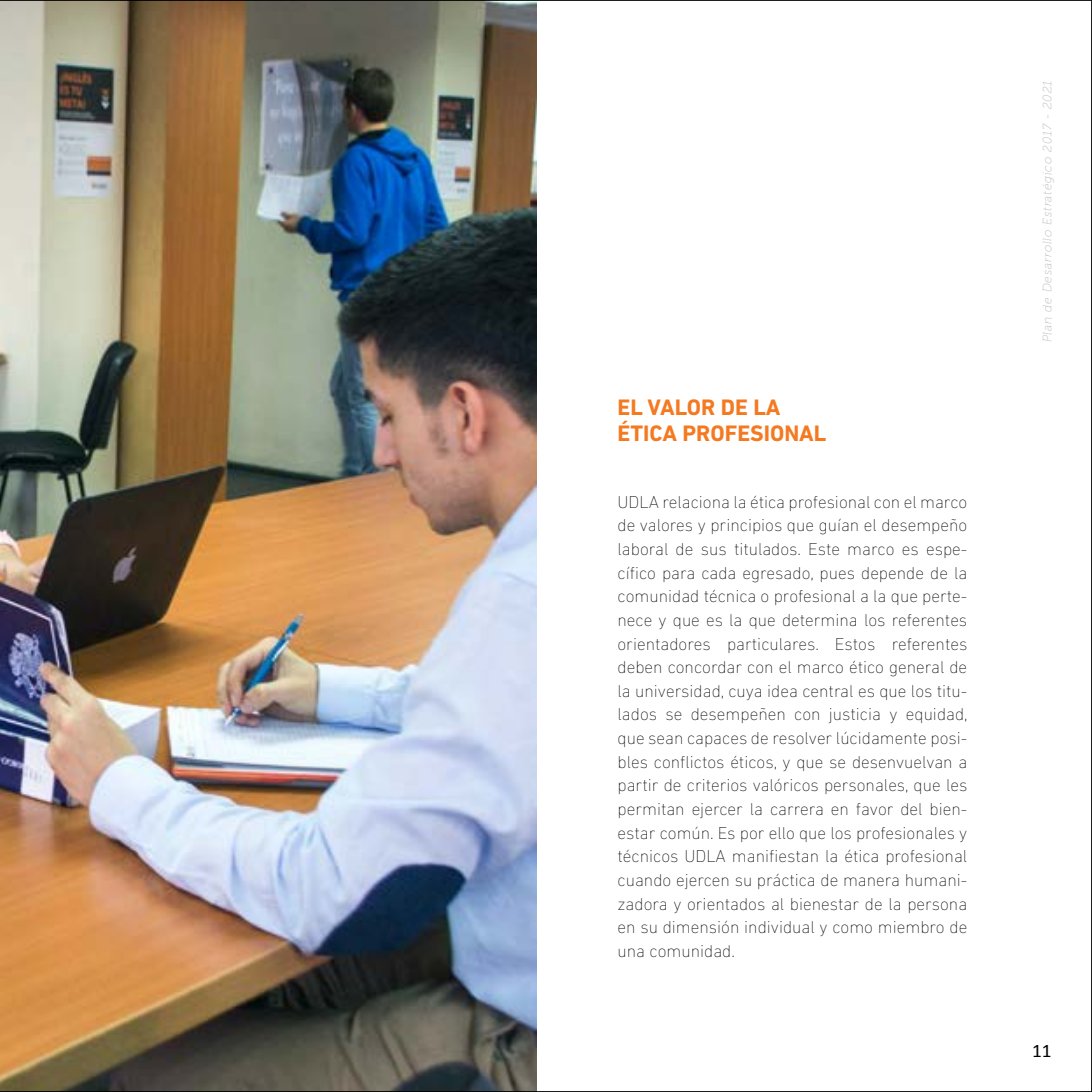
<style>
.page{position:relative;width:1092px;height:1092px;background:#fff}
.page>*{position:absolute;margin:0;border:0;box-sizing:border-box;transform-origin:0 0}
.t1{font:700 22.75px/26.2px "DIN Next LT Pro";color:#f47920}
.t2{font:19.25px "Calibri";color:#000}
.t3{font:200 17.5px/23.6px "DIN Next LT Pro";color:#000;text-align:justify}
.t4{font:italic 12.25px "Museo 100";letter-spacing:.07em;color:#bcbec0}
</style>
<div class="page">
<img style="left:0;top:0;width:1091px;height:1091px">
<h1 class="t1" style="left:617px;top:394px;width:210px">EL VALOR DE LA<br>ÉTICA PROFESIONAL</h1>
<p class="t3" style="left:617px;top:490px;width:352px">UDLA relaciona la ética profesional con el marco de valores y principios que guían el desempeño laboral de sus titulados. Este marco es espe&shy;cífico para cada egresado, pues depende de la comunidad técnica o profesional a la que perte&shy;nece y que es la que determina los referentes orientadores particulares. Estos referentes deben concordar con el marco ético general de la universidad, cuya idea central es que los titu&shy;lados se desempeñen con justicia y equidad, que sean capaces de resolver lúcidamente posi&shy;bles conflictos éticos, y que se desenvuelvan a partir de criterios valóricos personales, que les permitan ejercer la carrera en favor del bien&shy;estar común. Es por ello que los profesionales y técnicos UDLA manifiestan la ética profesional cuando ejercen su práctica de manera humani&shy;zadora y orientados al bienestar de la persona en su dimensión individual y como miembro de una comunidad.</p>
<p class="t4" style="left:1040px;top:342px;width:263px;rotate:-90deg">Plan de Desarrollo Estratégico 2017 - 2021</p>
<p class="t2" style="left:1032px;top:1038px;width:21px">11</p>
</div>
